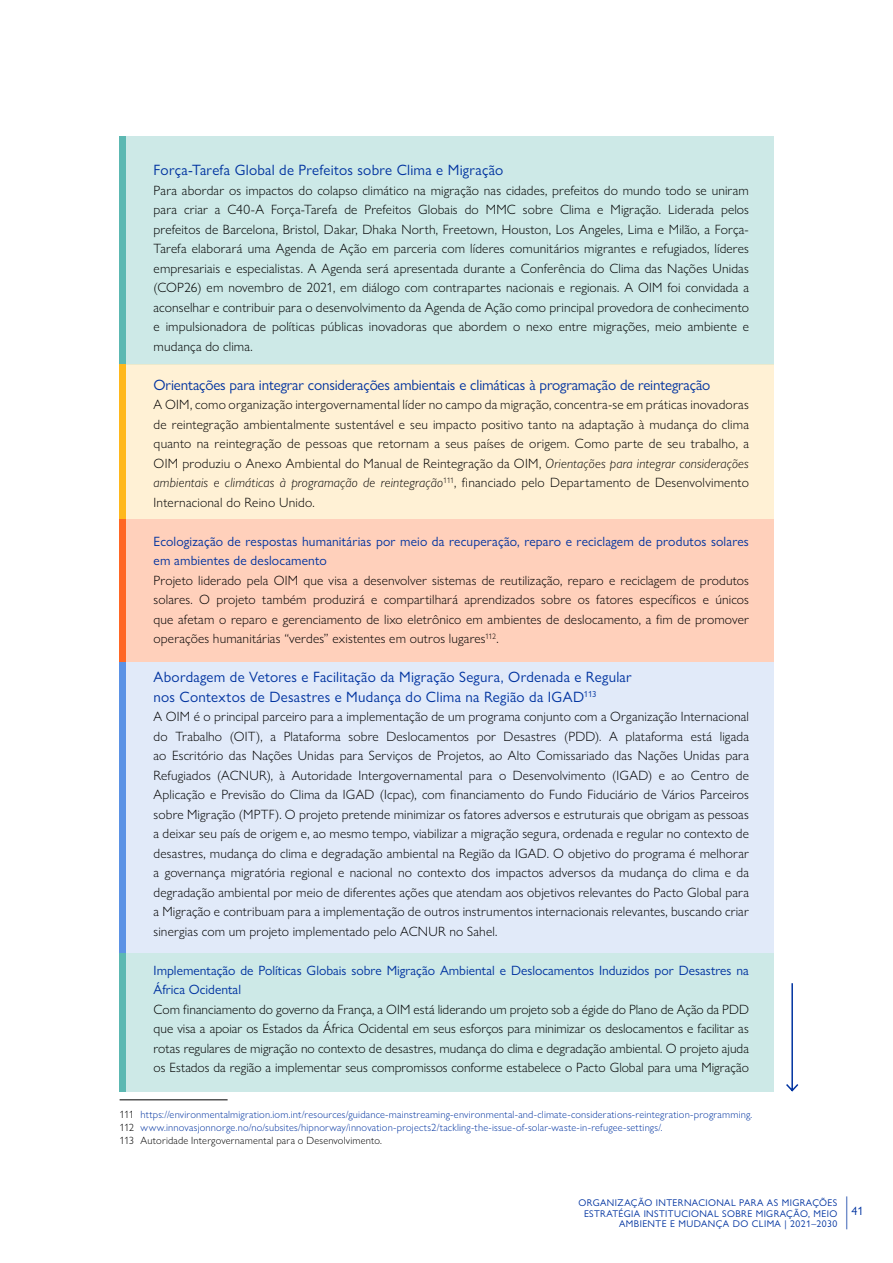
<style>
.page{position:relative;width:893px;height:1263px;background:#fff}
.page>*{position:absolute;margin:0;border:0;box-sizing:border-box;transform-origin:0 0}
.t1{font:36px "Gill Sans Nova";color:#0033a0;scale:.33 1}
.t2{font:15px/19.5px "Gill Sans Nova";letter-spacing:.01em;color:#0033a0}
.t3{font:15px "Gill Sans Nova";letter-spacing:-.01em;color:#0033a0}
.t4{font:300 13.5px/19.5px "Gill Sans Nova";letter-spacing:.01em;color:#000;text-align:justify}
.t5{font:13.5px/19.5px "Gill Sans Nova";letter-spacing:.005em;color:#0033a0}
.t6{font:12px "Gill Sans Nova";color:#0033a0}
.t7{font:300 10.5px/12.9px "Gill Sans Nova";letter-spacing:.02em;color:#0033a0}
.t8{font:9.75px/10.5px "Gill Sans Nova";letter-spacing:.04em;color:#0033a0;text-align:right}
.s1{font-style:italic}
.s2{color:#000}
</style>
<div class="page">
<div style="left:119px;top:953px;width:655px;height:139px;background:#cde9e7"></div>
<div style="left:119px;top:953px;width:7px;height:139px;background:#5cb8b2"></div>
<div style="left:119px;top:136px;width:655px;height:228px;background:#cde9e7"></div>
<div style="left:119px;top:364px;width:655px;height:155px;background:#fff1d5"></div>
<div style="left:119px;top:519px;width:655px;height:142px;background:#ffd0bb"></div>
<div style="left:119px;top:661px;width:655px;height:291px;background:#e1eaf9"></div>
<div style="left:119px;top:136px;width:7px;height:228px;background:#5cb8b2"></div>
<div style="left:119px;top:364px;width:7px;height:155px;background:#ffb81c"></div>
<div style="left:119px;top:519px;width:7px;height:142px;background:#ff6724"></div>
<div style="left:119px;top:661px;width:7px;height:291px;background:#5b92e5"></div>
<hr style="left:120px;top:1099px;width:108px;height:1px;background:#000">
<svg style="left:786px;top:983px;width:13px;height:109px"></svg>
<p class="t2" style="left:154px;top:160px;width:351px">Força-Tarefa Global de Prefeitos sobre Clima e Migração</p>
<p class="t4" style="left:154px;top:180px;width:597px">Para abordar os impactos do colapso climático na migração nas cidades, prefeitos do mundo todo se uniram para criar a C40-A Força-Tarefa de Prefeitos Globais do MMC sobre Clima e Migração. Liderada pelos prefeitos de Barcelona, Bristol, Dakar, Dhaka North, Freetown, Houston, Los Angeles, Lima e Milão, a Força-Tarefa elaborará uma Agenda de Ação em parceria com líderes comunitários migrantes e refugiados, líderes empresariais e especialistas. A Agenda será apresentada durante a Conferência do Clima das Nações Unidas (COP26) em novembro de 2021, em diálogo com contrapartes nacionais e regionais. A OIM foi convidada a aconselhar e contribuir para o desenvolvimento da Agenda de Ação como principal provedora de conhecimento e impulsionadora de políticas públicas inovadoras que abordem o nexo entre migrações, meio ambiente e mudança do clima.</p>
<p class="t3" style="left:154px;top:375px;width:558px">Orientações para integrar considerações ambientais e climáticas à programação de reintegração</p>
<p class="t4" style="left:154px;top:395px;width:597px">A OIM, como organização intergovernamental líder no campo da migração, concentra-se em práticas inovadoras de reintegração ambientalmente sustentável e seu impacto positivo tanto na adaptação à mudança do clima quanto na reintegração de pessoas que retornam a seus países de origem. Como parte de seu trabalho, a OIM produziu o Anexo Ambiental do Manual de Reintegração da OIM, <span class="s1">Orientações para integrar considerações ambientais e climáticas à programação de reintegração</span><sup>111</sup>, financiado pelo Departamento de Desenvolvimento Internacional do Reino Unido.</p>
<p class="t5" style="left:154px;top:531px;width:597px">Ecologização de respostas humanitárias por meio da recuperação, reparo e reciclagem de produtos solares em ambientes de deslocamento</p>
<p class="t4" style="left:154px;top:570px;width:597px">Projeto liderado pela OIM que visa a desenvolver sistemas de reutilização, reparo e reciclagem de produtos solares. O projeto também produzirá e compartilhará aprendizados sobre os fatores específicos e únicos que afetam o reparo e gerenciamento de lixo eletrônico em ambientes de deslocamento, a fim de promover operações humanitárias “verdes” existentes em outros lugares<sup>112</sup>.</p>
<p class="t2" style="left:154px;top:667px;width:480px">Abordagem de Vetores e Facilitação da Migração Segura, Ordenada e Regular nos Contextos de Desastres e Mudança do Clima na Região da IGAD<sup>113</sup></p>
<p class="t4" style="left:154px;top:707px;width:597px">A OIM é o principal parceiro para a implementação de um programa conjunto com a Organização Internacional do Trabalho (OIT), a Plataforma sobre Deslocamentos por Desastres (PDD). A plataforma está ligada ao Escritório das Nações Unidas para Serviços de Projetos, ao Alto Comissariado das Nações Unidas para Refugiados (ACNUR), à Autoridade Intergovernamental para o Desenvolvimento (IGAD) e ao Centro de Aplicação e Previsão do Clima da IGAD (Icpac), com financiamento do Fundo Fiduciário de Vários Parceiros sobre Migração (MPTF). O projeto pretende minimizar os fatores adversos e estruturais que obrigam as pessoas a deixar seu país de origem e, ao mesmo tempo, viabilizar a migração segura, ordenada e regular no contexto de desastres, mudança do clima e degradação ambiental na Região da IGAD. O objetivo do programa é melhorar a governança migratória regional e nacional no contexto dos impactos adversos da mudança do clima e da degradação ambiental por meio de diferentes ações que atendam aos objetivos relevantes do Pacto Global para a Migração e contribuam para a implementação de outros instrumentos internacionais relevantes, buscando criar sinergias com um projeto implementado pelo ACNUR no Sahel.</p>
<p class="t5" style="left:154px;top:960px;width:597px">Implementação de Políticas Globais sobre Migração Ambiental e Deslocamentos Induzidos por Desastres na<br>África Ocidental</p>
<p class="t4" style="left:154px;top:999px;width:597px">Com financiamento do governo da França, a OIM está liderando um projeto sob a égide do Plano de Ação da PDD que visa a apoiar os Estados da África Ocidental em seus esforços para minimizar os deslocamentos e facilitar as rotas regulares de migração no contexto de desastres, mudança do clima e degradação ambiental. O projeto ajuda os Estados da região a implementar seus compromissos conforme estabelece o Pacto Global para uma Migração</p>
<p class="t7" style="left:120px;top:1108px;width:634px"><span class="s2">111</span> https://environmentalmigration.iom.int/resources/guidance-mainstreaming-environmental-and-climate-considerations-reintegration-programming.<br><span class="s2">112</span> www.innovasjonnorge.no/no/subsites/hipnorway/innovation-projects2/tackling-the-issue-of-solar-waste-in-refugee-settings/.<br><span class="s2">113 Autoridade Intergovernamental para o Desenvolvimento.</span></p>
<p class="t8" style="left:579px;top:1197px;width:260px">ORGANIZAÇÃO INTERNACIONAL PARA AS MIGRAÇÕES<br>ESTRATÉGIA INSTITUCIONAL SOBRE MIGRAÇÃO, MEIO<br>AMBIENTE E MUDANÇA DO CLIMA | 2021–2030</p>
<h1 class="t1" style="left:845px;top:1186px;width:10px">|</h1>
<p class="t6" style="left:851px;top:1203px;width:13px">41</p>
</div>
